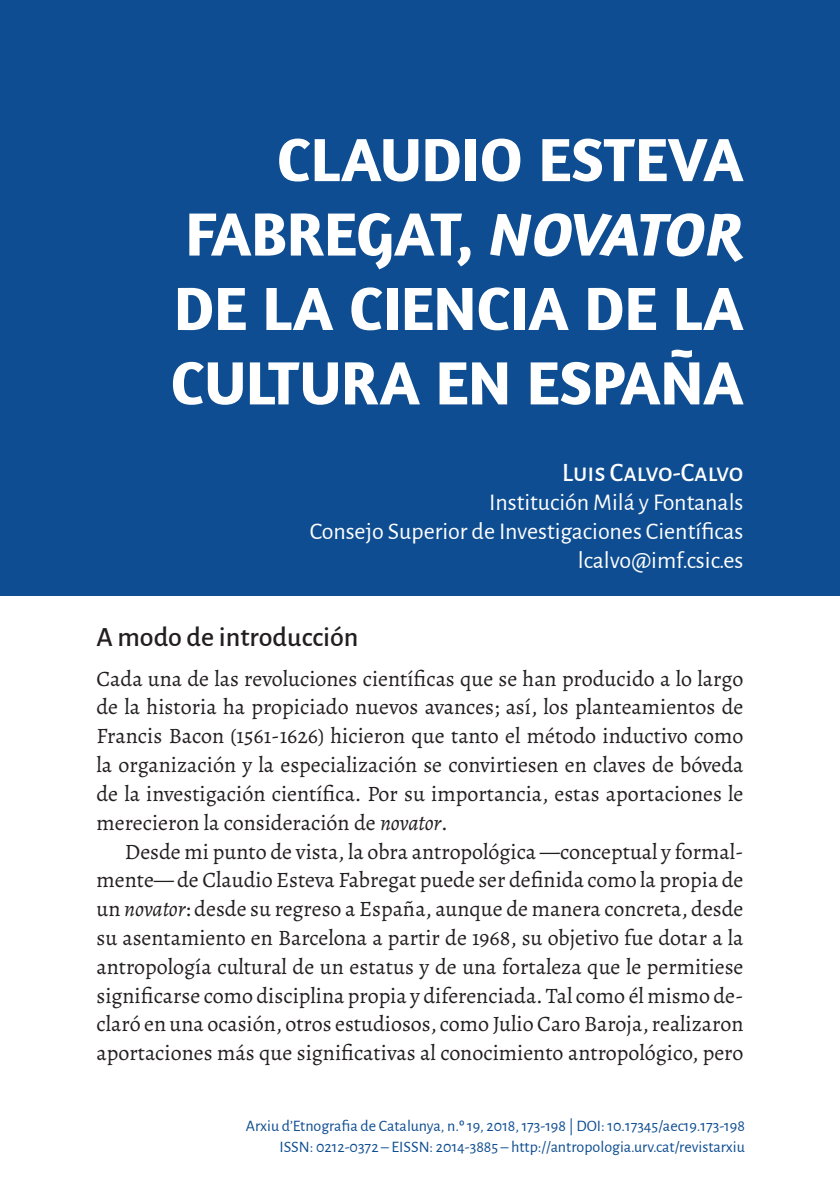
<style>
.page{position:relative;width:840px;height:1191px;background:#fff}
.page>*{position:absolute;margin:0;border:0;box-sizing:border-box;transform-origin:0 0}
.t1{font:700 62px/74.4px "Amaranth";color:#fff;text-align:justify}
.t2{font:500 28px "Alegreya Sans";color:#231f20}
.t3{font:500 26px "Alegreya Sans SC";color:#fff}
.t4{font:24px/28.8px "Alegreya Sans";color:#fff;text-align:right}
.t5{font:22px/28.8px "Alegreya";color:#231f20;text-align:justify}
.t6{font:16px/20px "Alegreya Sans";color:#0e4d91;text-align:right}
.s1{font-style:italic}
</style>
<div class="page">
<div style="left:0;top:0;width:839px;height:595px;background:#0e4d91"></div>
<h1 class="t1" style="left:170px;top:121px;width:574px;text-indent:106px">CLAUDIO ESTEVA FABREGAT, <span class="s1">NOVATOR </span>DE LA CIENCIA DE LA CULTURA EN ESPAÑA</h1>
<p class="t3" style="left:562px;top:454px;width:183px">Luis Calvo-Calvo</p>
<p class="t4" style="left:309px;top:487px;width:435px">Institución Milá y Fontanals<br>Consejo Superior de Investigaciones Científicas lcalvo@imf.csic.es</p>
<p class="t2" style="left:96px;top:616px;width:263px">A modo de introducción</p>
<p class="t5" style="left:96px;top:664px;width:648px">Cada una de las revoluciones científicas que se han producido a lo largo de la historia ha propiciado nuevos avances; así, los planteamientos de Francis Bacon (1561-1626) hicieron que tanto el método inductivo como la organización y la especialización se convirtiesen en claves de bóveda de la investigación científica. Por su importancia, estas aportaciones le merecieron la consideración de <span class="s1">novator</span>.</p>
<p class="t5" style="left:96px;top:836px;width:648px;text-indent:28px">Desde mi punto de vista, la obra antropológica —conceptual y formal&shy;mente— de Claudio Esteva Fabregat puede ser definida como la propia de un <span class="s1">novator</span>: desde su regreso a España, aunque de manera concreta, desde su asentamiento en Barcelona a partir de 1968, su objetivo fue dotar a la antropología cultural de un estatus y de una fortaleza que le permitiese significarse como disciplina propia y diferenciada. Tal como él mismo de&shy;claró en una ocasión, otros estudiosos, como Julio Caro Baroja, realizaron aportaciones más que significativas al conocimiento antropológico, pero</p>
<p class="t6" style="left:246px;top:1115px;width:500px">Arxiu d’Etnografia de Catalunya, n.º 19, 2018, 173-198 | DOI: 10.17345/aec19.173-198<br>ISSN: 0212-0372 – EISSN: 2014-3885 – http://antropologia.urv.cat/revistarxiu</p>
</div>
